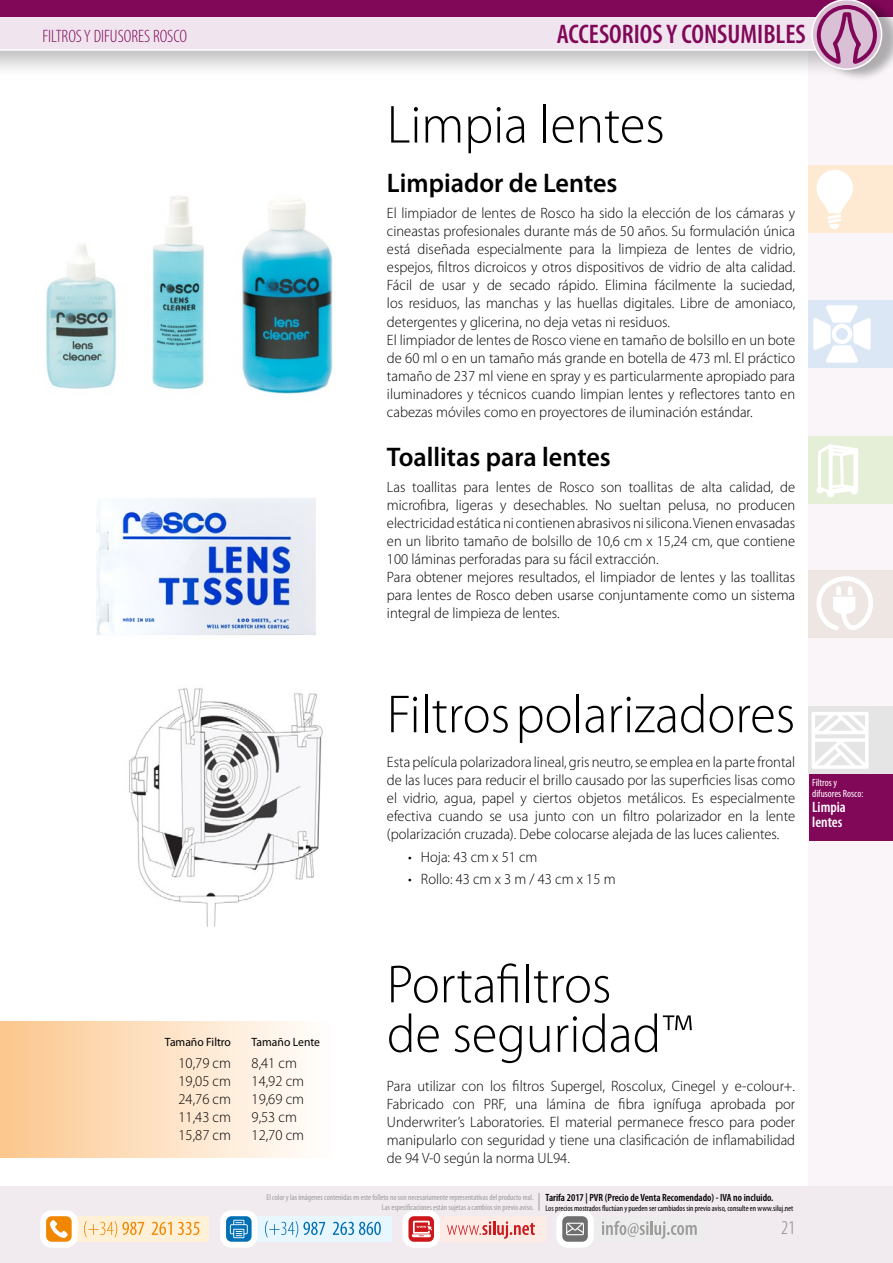
<style>
.page{position:relative;width:893px;height:1263px;background:#fff}
.page>*{position:absolute;margin:0;border:0;box-sizing:border-box;transform-origin:0 0}
.t1{font:300 54px/49.5px "Myriad Pro";color:#000}
.t2{font:600 27px "Myriad Pro";color:#000}
.t3{font:600 condensed 27px "Myriad Pro";color:#810759}
.t4{font:300 condensed 19.5px "Myriad Pro";color:#878787}
.t5{font:300 condensed 18px "Myriad Pro";color:#810759}
.t6{font:300 15px/18px "Myriad Pro";color:#000}
.t7{font:600 condensed 15px/15px "Myriad Pro";color:#fff}
.t8{font:12px "Myriad Pro";color:#000}
.t9{font:600 condensed 10.5px "Myriad Pro";color:#000}
.t10{font:condensed 10.5px/10.5px "Myriad Pro";color:#fff}
.t11{font:condensed 8.25px/9.9px "Myriad Pro";color:#9d9d9c;text-align:right}
.t12{font:condensed 8.25px "Myriad Pro";color:#000}
</style>
<div class="page">
<div style="left:808px;top:0;width:85px;height:1263px;background:#f9f5f9"></div>
<div style="left:809px;top:774px;width:84px;height:67px;background:#810759"></div>
<div style="left:808px;top:571px;width:85px;height:67px;background:#ede6e2"></div>
<svg style="left:816px;top:576px;width:57px;height:54px"></svg>
<div style="left:808px;top:436px;width:85px;height:67px;background:#e5eed7"></div>
<svg style="left:816px;top:444px;width:42px;height:54px"></svg>
<div style="left:808px;top:300px;width:85px;height:68px;background:#dce7f5"></div>
<div style="left:808px;top:166px;width:85px;height:67px;background:#fee9d2"></div>
<svg style="left:816px;top:170px;width:37px;height:59px"></svg>
<svg style="left:813px;top:305px;width:58px;height:58px"></svg>
<div style="left:808px;top:707px;width:85px;height:67px;background:#e5e5e5"></div>
<svg style="left:811px;top:712px;width:57px;height:57px"></svg>
<div style="left:0;top:1186px;width:893px;height:77px;background:#f1eaef"></div>
<div style="left:0;top:0;width:872px;height:79px;background:#000;opacity:.27"></div>
<div style="left:0;top:0;width:843px;height:50px;background:#f0e5ee"></div>
<div style="left:0;top:0;width:893px;height:17px;background:#810759"></div>
<hr style="left:0;top:49px;width:830px;height:2px;background:#fff">
<div style="left:816px;top:0;width:77px;height:82px;background:#000;opacity:.3"></div>
<svg style="left:811px;top:0;width:71px;height:70px"></svg>
<div style="left:72px;top:1216px;width:137px;height:26px;background:#fff1d8"></div>
<svg style="left:40px;top:1210px;width:38px;height:38px"></svg>
<svg style="left:84px;top:1221px;width:60px;height:16px"></svg>
<svg style="left:152px;top:1222px;width:20px;height:13px"></svg>
<svg style="left:178px;top:1222px;width:21px;height:13px"></svg>
<div style="left:249px;top:1216px;width:142px;height:26px;background:#e8f6fe"></div>
<svg style="left:220px;top:1210px;width:38px;height:38px"></svg>
<svg style="left:265px;top:1221px;width:60px;height:16px"></svg>
<svg style="left:333px;top:1222px;width:48px;height:13px"></svg>
<div style="left:430px;top:1216px;width:115px;height:26px;background:#fdebe6"></div>
<svg style="left:402px;top:1210px;width:38px;height:38px"></svg>
<svg style="left:447px;top:1221px;width:88px;height:18px"></svg>
<div style="left:588px;top:1216px;width:120px;height:26px;background:#ededed"></div>
<svg style="left:556px;top:1210px;width:38px;height:38px"></svg>
<svg style="left:602px;top:1221px;width:95px;height:18px"></svg>
<svg style="left:539px;top:1193px;width:1px;height:17px"></svg>
<div style="left:0;top:1022px;width:336px;height:136px;background:linear-gradient(to right,#fbc78d,#fff)"></div>
<img style="left:242px;top:199px;width:91px;height:195px">
<img style="left:152px;top:196px;width:52px;height:194px">
<img style="left:46px;top:244px;width:71px;height:145px">
<img style="left:96px;top:498px;width:220px;height:137px">
<img style="left:129px;top:688px;width:194px;height:239px">
<p class="t5" style="left:43px;top:26px;width:146px">FILTROS Y DIFUSORES ROSCO</p>
<h2 class="t3" style="left:557px;top:19px;width:250px">ACCESORIOS Y CONSUMIBLES</h2>
<h1 class="t1" style="left:387px;top:101px;width:279px">Limpia lentes</h1>
<h2 class="t2" style="left:387px;top:168px;width:232px">Limpiador de Lentes</h2>
<p class="t6" style="left:387px;top:205px;width:410px">El limpiador de lentes de Rosco ha sido la elección de los cámaras y cineastas profesionales durante más de 50 años. Su formulación única está diseñada especialmente para la limpieza de lentes de vidrio, espejos, filtros dicroicos y otros dispositivos de vidrio de alta calidad.<br>Fácil de usar y de secado rápido. Elimina fácilmente la suciedad, los residuos, las manchas y las huellas digitales. Libre de amoniaco, detergentes y glicerina, no deja vetas ni residuos.<br>El limpiador de lentes de Rosco viene en tamaño de bolsillo en un bote de 60 ml o en un tamaño más grande en botella de 473 ml. El práctico tamaño de 237 ml viene en spray y es particularmente apropiado para iluminadores y técnicos cuando limpian lentes y reflectores tanto en cabezas móviles como en proyectores de iluminación estándar.</p>
<h2 class="t2" style="left:387px;top:442px;width:225px">Toallitas para lentes</h2>
<p class="t6" style="left:387px;top:479px;width:410px">Las toallitas para lentes de Rosco son toallitas de alta calidad, de microfibra, ligeras y desechables. No sueltan pelusa, no producen electricidad estática ni contienen abrasivos ni silicona. Vienen envasadas en un librito tamaño de bolsillo de 10,6 cm x 15,24 cm, que contiene 100 láminas perforadas para su fácil extracción.<br>Para obtener mejores resultados, el limpiador de lentes y las toallitas para lentes de Rosco deben usarse conjuntamente como un sistema integral de limpieza de lentes.</p>
<h1 class="t1" style="left:387px;top:690px;width:410px">Filtros polarizadores</h1>
<p class="t6" style="left:387px;top:753px;width:410px;text-align:justify">Esta película polarizadora lineal, gris neutro, se emplea en la parte frontal de las luces para reducir el brillo causado por las superficies lisas como el vidrio, agua, papel y ciertos objetos metálicos. Es especialmente efectiva cuando se usa junto con un filtro polarizador en la lente (polarización cruzada). Debe colocarse alejada de las luces calientes.</p>
<p class="t6" style="left:408px;top:848px;width:131px">• Hoja: 43 cm x 51 cm</p>
<p class="t6" style="left:408px;top:870px;width:209px">• Rollo: 43 cm x 3 m / 43 cm x 15 m</p>
<p class="t10" style="left:812px;top:777px;width:53px">Filtros y difusores Rosco:</p>
<p class="t7" style="left:812px;top:799px;width:35px">Limpia lentes</p>
<p class="t8" style="left:165px;top:1035px;width:68px">Tamaño Filtro</p>
<p class="t6" style="left:178px;top:1054px;width:54px;text-align:justify">10,79 cm 19,05 cm 24,76 cm 11,43 cm 15,87 cm</p>
<p class="t8" style="left:252px;top:1035px;width:70px">Tamaño Lente</p>
<p class="t6" style="left:252px;top:1054px;width:54px">8,41 cm<br>14,92 cm<br>19,69 cm<br>9,53 cm<br>12,70 cm</p>
<h1 class="t1" style="left:387px;top:960px;width:307px">Portafiltros<br>de seguridad™</h1>
<p class="t6" style="left:387px;top:1077px;width:410px;text-align:justify">Para utilizar con los filtros Supergel, Roscolux, Cinegel y e-colour+.<br>Fabricado con PRF, una lámina de fibra ignífuga aprobada por Underwriter’s Laboratories. El material permanece fresco para poder manipularlo con seguridad y tiene una clasificación de inflamabilidad de 94 V-0 según la norma UL94.</p>
<p class="t11" style="left:267px;top:1192px;width:269px">El color y las imágenes contenidas en este folleto no son necesariamente representativas del producto real.<br>Las especificaciones están sujetas a cambios sin previo aviso.</p>
<p class="t9" style="left:546px;top:1191px;width:229px">Tarifa 2017 | PVR (Precio de Venta Recomendado) - IVA no incluido.</p>
<p class="t12" style="left:546px;top:1203px;width:249px">Los precios mostrados fluctúan y pueden ser cambiados sin previo aviso, consulte en www.siluj.net</p>
<h3 class="t4" style="left:781px;top:1217px;width:16px">21</h3>
</div>
